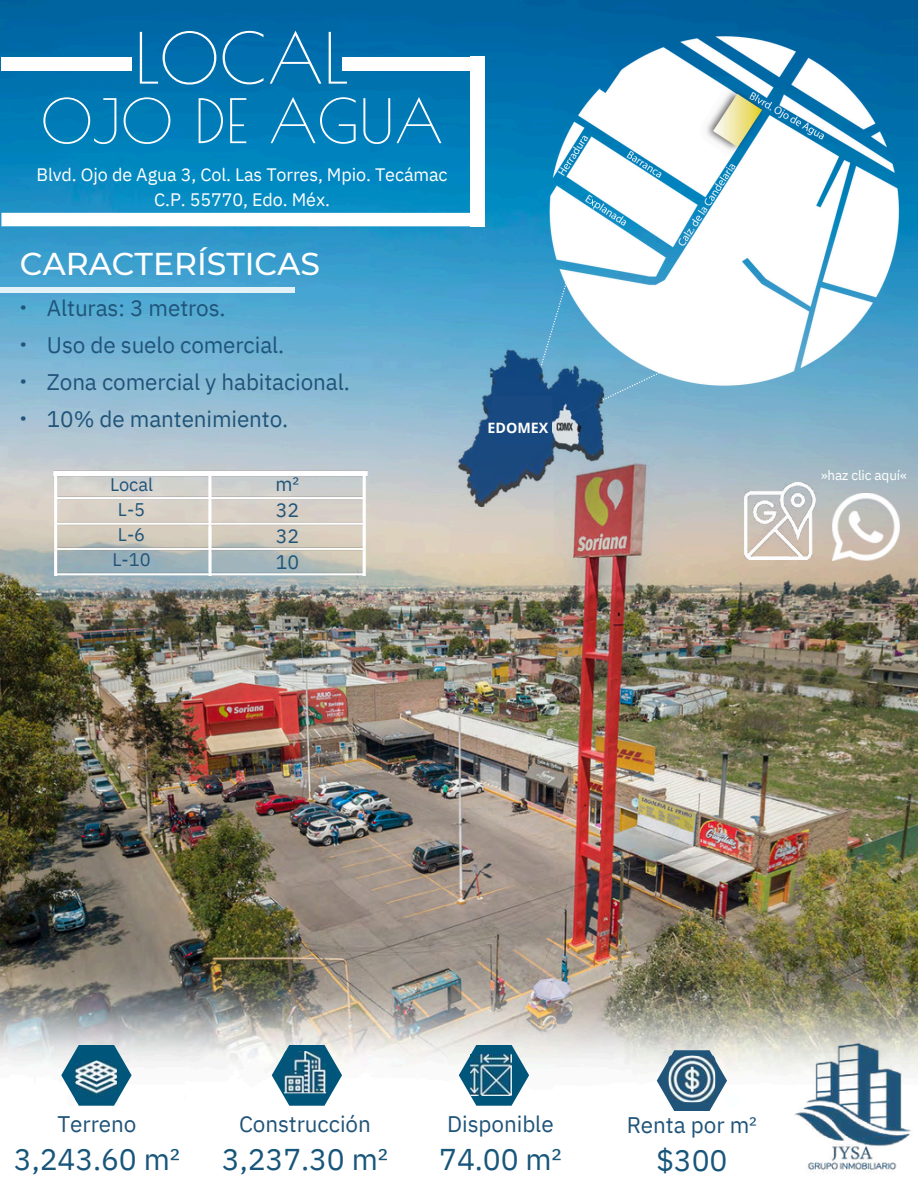
<style>
.page{position:relative;width:918px;height:1188px;background:#fff}
.page>*{position:absolute;margin:0;border:0;box-sizing:border-box;transform-origin:0 0}
.t1{font:69px "Poiret One";color:#fff}
.t2{font:60px "Poiret One";color:#fff}
.t3{font:500 31.5px "Montserrat";color:#fff}
.t4{font:30px "IBM Plex Sans";letter-spacing:-.005em;color:#18557a}
.t5{font:22.5px/37.2px "IBM Plex Sans";letter-spacing:-.005em;color:#205479}
.t6{font:19.5px/25.8px "IBM Plex Sans";letter-spacing:-.005em;color:#205479;text-align:justify}
.t7{font:18.3px/25px "IBM Plex Sans";letter-spacing:-.005em;color:#205479}
.t8{font:18px/24.8px "IBM Plex Sans";letter-spacing:-.005em;color:#fff;text-align:center}
.t9{font:18px/37.2px "IBM Plex Sans";color:#205479;text-align:justify}
.t10{font:700 14.25px "Open Sans";color:#fff}
.t11{font:13.5px "IBM Plex Sans";letter-spacing:-.01em;color:#fff}
</style>
<div class="page">
<img style="left:0;top:0;width:918px;height:1081px">
<svg style="left:61px;top:1045px;width:71px;height:61px"></svg>
<svg style="left:459px;top:1045px;width:70px;height:61px"></svg>
<img style="left:471px;top:1055px;width:40px;height:40px">
<img style="left:75px;top:1061px;width:42px;height:41px">
<svg style="left:272px;top:1045px;width:70px;height:61px"></svg>
<img style="left:284px;top:1051px;width:42px;height:42px">
<img style="left:782px;top:1029px;width:135px;height:144px">
<svg style="left:657px;top:1050px;width:70px;height:61px"></svg>
<img style="left:669px;top:1056px;width:46px;height:46px">
<div style="left:0;top:287px;width:294px;height:6px;background:#e5f2f8"></div>
<div style="left:1px;top:57px;width:131px;height:14px;background:#fff"></div>
<div style="left:471px;top:57px;width:13px;height:169px;background:#fff"></div>
<div style="left:1px;top:213px;width:469px;height:13px;background:#fff"></div>
<div style="left:342px;top:57px;width:128px;height:14px;background:#fff"></div>
<svg style="left:516px;top:276px;width:186px;height:166px;background:#7cb1cd"></svg>
<img style="left:448px;top:346px;width:171px;height:160px">
<div style="left:493px;top:396px;width:59px;height:49px;background:#184980"></div>
<img style="left:744px;top:483px;width:77px;height:76px">
<img style="left:832px;top:493px;width:68px;height:68px">
<img style="left:529px;top:25px;width:389px;height:372px">
<img style="left:52px;top:463px;width:315px;height:113px">
<h6 class="t1" style="left:135px;top:17px;width:215px">LOCAL</h6>
<p class="t2" style="left:41px;top:85px;width:404px">OJO DE AGUA</p>
<p class="t8" style="left:36px;top:162px;width:413px">Blvd. Ojo de Agua 3, Col. Las Torres, Mpio. Tecámac<br>C.P. 55770, Edo. Méx.</p>
<p class="t3" style="left:20px;top:245px;width:302px">CARACTERÍSTICAS</p>
<p class="t9" style="left:20px;top:288px;width:9px">• • • •</p>
<p class="t5" style="left:47px;top:289px;width:304px">Alturas: 3 metros.<br>Uso de suelo comercial.<br>Zona comercial y habitacional.<br>10% de mantenimiento.</p>
<h4 class="t7" style="left:110px;top:471px;width:44px">Local<br>L-5<br>L-6<br>L-10</h4>
<p class="t6" style="left:276px;top:471px;width:25px">m²<br>32<br>32<br>10</p>
<h4 class="t10" style="left:487px;top:418px;width:62px">EDOMEX</h4>
<p class="t11" style="left:821px;top:467px;width:88px">»haz clic aquí«</p>
<p class="t5" style="left:57px;top:1105px;width:80px">Terreno</p>
<p class="t4" style="left:14px;top:1139px;width:168px">3,243.60 m²</p>
<h3 class="t5" style="left:239px;top:1105px;width:133px">Construcción</h3>
<h3 class="t4" style="left:222px;top:1140px;width:168px">3,237.30 m²</h3>
<p class="t5" style="left:447px;top:1105px;width:108px">Disponible</p>
<p class="t4" style="left:439px;top:1139px;width:124px">74.00 m²</p>
<h4 class="t5" style="left:627px;top:1105px;width:132px">Renta por m²</h4>
<h4 class="t4" style="left:656px;top:1140px;width:73px">$300</h4>
</div>
